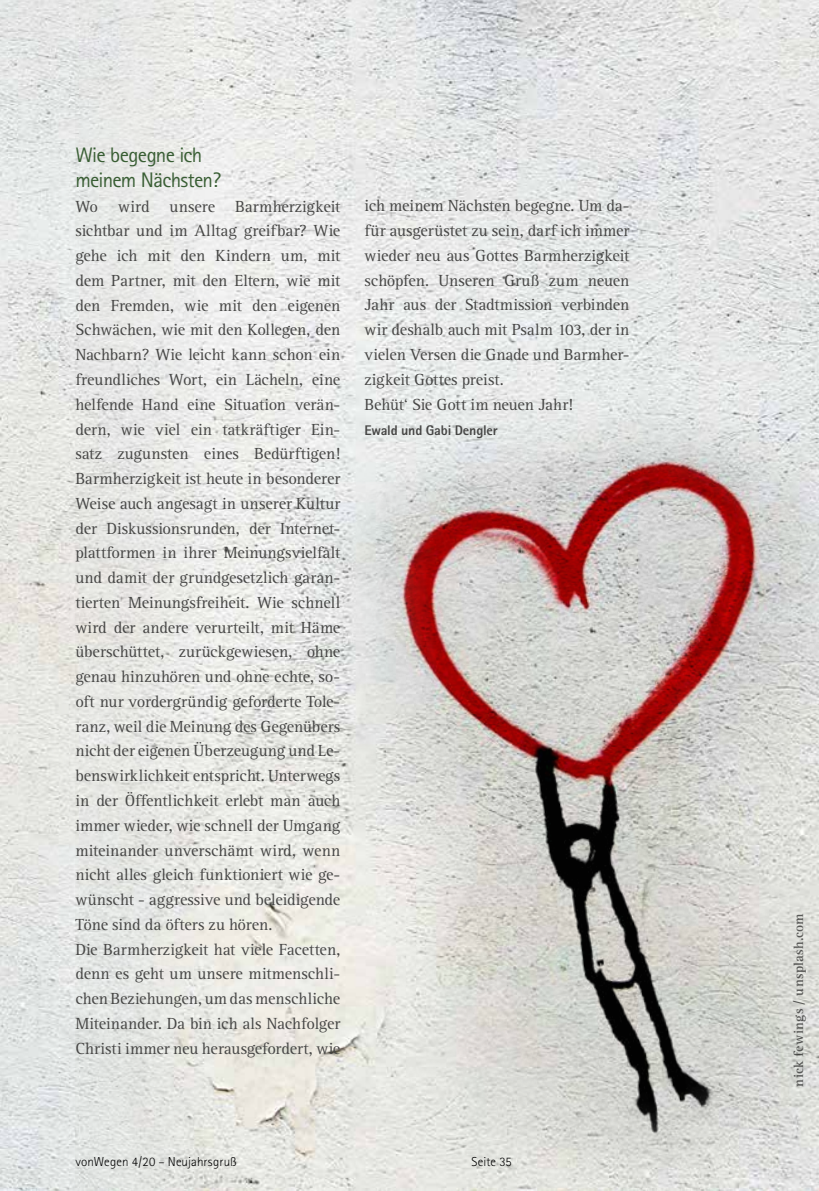
<style>
.page{position:relative;width:819px;height:1191px;background:#fff}
.page>*{position:absolute;margin:0;border:0;box-sizing:border-box;transform-origin:0 0}
.t1{font:21px/24.8px "Rotis Sans Serif";letter-spacing:-.035em;color:#395e34}
.t2{font:16.62px/24.7px "Rotis Serif";color:#474746}
.t3{font:800 14px "Rotis Sans Serif";letter-spacing:-.015em;color:#474746}
.t4{font:700 13.65px "Rotis Serif";letter-spacing:.02em;color:#000}
.t5{font:300 12.95px "Rotis Sans Serif";letter-spacing:.01em;color:#000}
</style>
<div class="page">
<img style="left:222px;top:0;width:597px;height:1191px">
<img style="left:295px;top:208px;width:524px;height:983px">
<img style="left:0;top:0;width:222px;height:1191px">
<p class="t1" style="left:75px;top:142px;width:147px">Wie begegne ich meinem Nächsten?</p>
<p class="t2" style="left:75px;top:194px;width:266px">Wo wird unsere Barmherzigkeit sichtbar und im Alltag greifbar? Wie gehe ich mit den Kindern um, mit dem Partner, mit den Eltern, wie mit den Fremden, wie mit den eigenen Schwächen, wie mit den Kollegen, den Nachbarn? Wie leicht kann schon ein freundliches Wort, ein Lächeln, eine helfende Hand eine Situation verän&shy;dern, wie viel ein tatkräftiger Ein&shy;satz zugunsten eines Bedürftigen!<br>Barmherzigkeit ist heute in besonderer Weise auch angesagt in unserer Kultur der Diskussionsrunden, der Internet&shy;plattformen in ihrer Meinungsvielfalt und damit der grundgesetzlich garan&shy;tierten Meinungsfreiheit. Wie schnell wird der andere verurteilt, mit Häme überschüttet, zurückgewiesen, ohne genau hinzuhören und ohne echte, so&shy;oft nur vordergründig geforderte Tole&shy;ranz, weil die Meinung des Gegenübers nicht der eigenen Überzeugung und Le&shy;benswirklichkeit entspricht. Unterwegs in der Öffentlichkeit erlebt man auch immer wieder, wie schnell der Umgang miteinander unverschämt wird, wenn nicht alles gleich funktioniert wie ge&shy;wünscht - aggressive und beleidigende Töne sind da öfters zu hören.<br>Die Barmherzigkeit hat viele Facetten, denn es geht um unsere mitmenschli&shy;chen Beziehungen, um das menschliche Miteinander. Da bin ich als Nachfolger Christi immer neu herausgefordert, wie</p>
<p class="t2" style="left:364px;top:194px;width:266px">ich meinem Nächsten begegne. Um da&shy;für ausgerüstet zu sein, darf ich immer wieder neu aus Gottes Barmherzigkeit schöpfen. Unseren Gruß zum neuen Jahr aus der Stadtmission verbinden wir deshalb auch mit Psalm 103, der in vielen Versen die Gnade und Barmher&shy;zigkeit Gottes preist.<br>Behüt‘ Sie Gott im neuen Jahr!</p>
<p class="t3" style="left:364px;top:421px;width:135px">Ewald und Gabi Dengler</p>
<p class="t5" style="left:75px;top:1154px;width:163px">vonWegen 4/20 – Neujahrsgruß</p>
<p class="t5" style="left:471px;top:1154px;width:42px">Seite 35</p>
<p class="t4" style="left:790px;top:1086px;width:175px;rotate:-90deg">nick fewings / unsplash.com</p>
</div>
